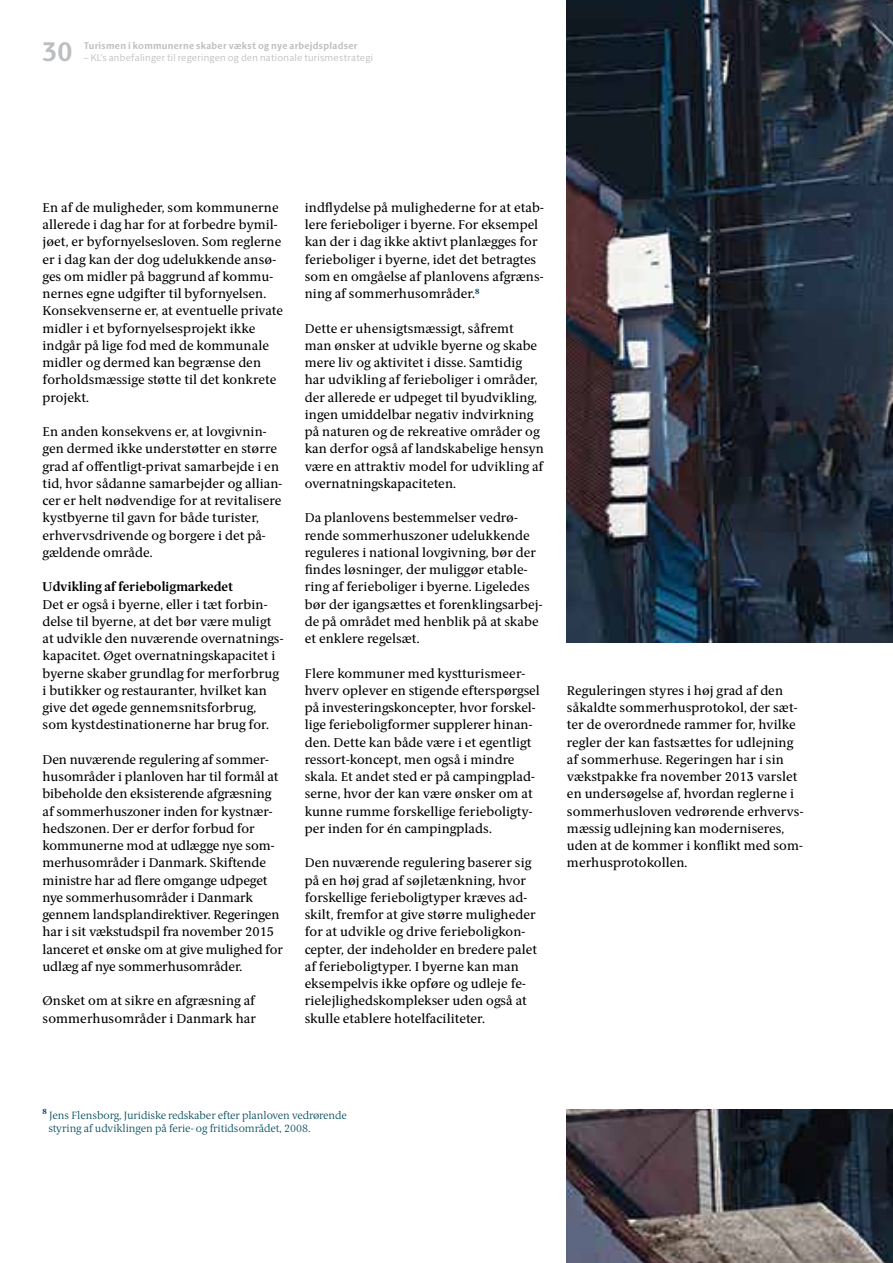
<style>
.page{position:relative;width:893px;height:1263px;background:#fff}
.page>*{position:absolute;margin:0;border:0;box-sizing:border-box;transform-origin:0 0}
.t1{font:700 27px "ID Sans";color:#bcbec0}
.t2{font:12.75px/17.2px "ID Serif";letter-spacing:.01em;color:#000}
.t3{font:700 12.75px "ID Serif";color:#000}
.t4{font:300 10.5px/13.5px "ID Serif";color:#004b5b}
.t5{font:300 9.75px "ID Sans";letter-spacing:.03em;color:#bcbec0}
.t6{font:700 9.75px "ID Sans";letter-spacing:.025em;color:#bcbec0}
</style>
<div class="page">
<img style="left:567px;top:0;width:326px;height:1263px">
<div style="left:556px;top:643px;width:337px;height:466px;background:#fff"></div>
<p class="t6" style="left:84px;top:40px;width:275px">Turismen i kommunerne skaber vækst og nye arbejdspladser</p>
<h1 class="t1" style="left:43px;top:35px;width:31px">30</h1>
<p class="t5" style="left:84px;top:51px;width:291px">– KL’s anbefalinger til regeringen og den nationale turismestrategi</p>
<p class="t2" style="left:43px;top:199px;width:242px">En af de muligheder, som kommunerne allerede i dag har for at forbedre bymil&shy;jøet, er byfornyelsesloven. Som reglerne er i dag kan der dog udelukkende ansø&shy;ges om midler på baggrund af kommu&shy;nernes egne udgifter til byfornyelsen.<br>Konsekvenserne er, at eventuelle private midler i et byfornyelsesprojekt ikke indgår på lige fod med de kommunale midler og dermed kan begrænse den forholdsmæssige støtte til det konkrete projekt.</p>
<p class="t2" style="left:43px;top:423px;width:241px">En anden konsekvens er, at lovgivnin&shy;gen dermed ikke understøtter en større grad af offentligt-privat samarbejde i en tid, hvor sådanne samarbejder og allian&shy;cer er helt nødvendige for at revitalisere kystbyerne til gavn for både turister, erhvervsdrivende og borgere i det på&shy;gældende område.</p>
<p class="t3" style="left:43px;top:579px;width:192px">Udvikling af ferieboligmarkedet</p>
<p class="t2" style="left:43px;top:596px;width:242px">Det er også i byerne, eller i tæt forbin&shy;delse til byerne, at det bør være muligt at udvikle den nuværende overnatnings&shy;kapacitet. Øget overnatningskapacitet i byerne skaber grundlag for merforbrug i butikker og restauranter, hvilket kan give det øgede gennemsnitsforbrug, som kystdestinationerne har brug for.</p>
<p class="t2" style="left:43px;top:751px;width:242px">Den nuværende regulering af sommer&shy;husområder i planloven har til formål at bibeholde den eksisterende afgræsning af sommerhuszoner inden for kystnær&shy;hedszonen. Der er derfor forbud for kommunerne mod at udlægge nye som&shy;merhusområder i Danmark. Skiftende ministre har ad flere omgange udpeget nye sommerhusområder i Danmark gennem landsplandirektiver. Regeringen har i sit vækstudspil fra november 2015 lanceret et ønske om at give mulighed for udlæg af nye sommerhusområder.</p>
<p class="t2" style="left:43px;top:992px;width:215px">Ønsket om at sikre en afgræsning af sommerhusområder i Danmark har</p>
<p class="t2" style="left:305px;top:199px;width:240px">indflydelse på mulighederne for at etab&shy;lere ferieboliger i byerne. For eksempel kan der i dag ikke aktivt planlægges for ferieboliger i byerne, idet det betragtes som en omgåelse af planlovens afgræns&shy;ning af sommerhusområder.<sup>8</sup></p>
<p class="t2" style="left:305px;top:320px;width:241px">Dette er uhensigtsmæssigt, såfremt<br>man ønsker at udvikle byerne og skabe mere liv og aktivitet i disse. Samtidig har udvikling af ferieboliger i områder, der allerede er udpeget til byudvikling, ingen umiddelbar negativ indvirkning på naturen og de rekreative områder og kan derfor også af landskabelige hensyn være en attraktiv model for udvikling af overnatningskapaciteten.</p>
<p class="t2" style="left:305px;top:509px;width:239px">Da planlovens bestemmelser vedrø&shy;rende sommerhuszoner udelukkende reguleres i national lovgivning, bør der findes løsninger, der muliggør etable&shy;ring af ferieboliger i byerne. Ligeledes bør der igangsættes et forenklingsarbej&shy;de på området med henblik på at skabe et enklere regelsæt.</p>
<p class="t2" style="left:305px;top:665px;width:236px">Flere kommuner med kystturismeer&shy;hverv oplever en stigende efterspørgsel på investeringskoncepter, hvor forskel&shy;lige ferieboligformer supplerer hinan&shy;den. Dette kan både være i et egentligt ressort-koncept, men også i mindre skala. Et andet sted er på campingplad&shy;serne, hvor der kan være ønsker om at kunne rumme forskellige ferieboligty&shy;per inden for én campingplads.</p>
<p class="t2" style="left:305px;top:854px;width:234px">Den nuværende regulering baserer sig på en høj grad af søjletænkning, hvor forskellige ferieboligtyper kræves ad&shy;skilt, fremfor at give større muligheder for at udvikle og drive ferieboligkon&shy;cepter, der indeholder en bredere palet af ferieboligtyper. I byerne kan man eksempelvis ikke opføre og udleje fe&shy;rielejlighedskomplekser uden også at skulle etablere hotelfaciliteter.</p>
<p class="t2" style="left:567px;top:682px;width:238px">Reguleringen styres i høj grad af den såkaldte sommerhusprotokol, der sæt&shy;ter de overordnede rammer for, hvilke regler der kan fastsættes for udlejning af sommerhuse. Regeringen har i sin vækstpakke fra november 2013 varslet en undersøgelse af, hvordan reglerne i sommerhusloven vedrørende erhvervs&shy;mæssig udlejning kan moderniseres, uden at de kommer i konflikt med som&shy;merhusprotokollen.</p>
<p class="t4" style="left:49px;top:1108px;width:300px;text-indent:-6px"><sup>8</sup> Jens Flensborg, Juridiske redskaber efter planloven vedrørende styring af udviklingen på ferie- og fritidsområdet, 2008.</p>
</div>
